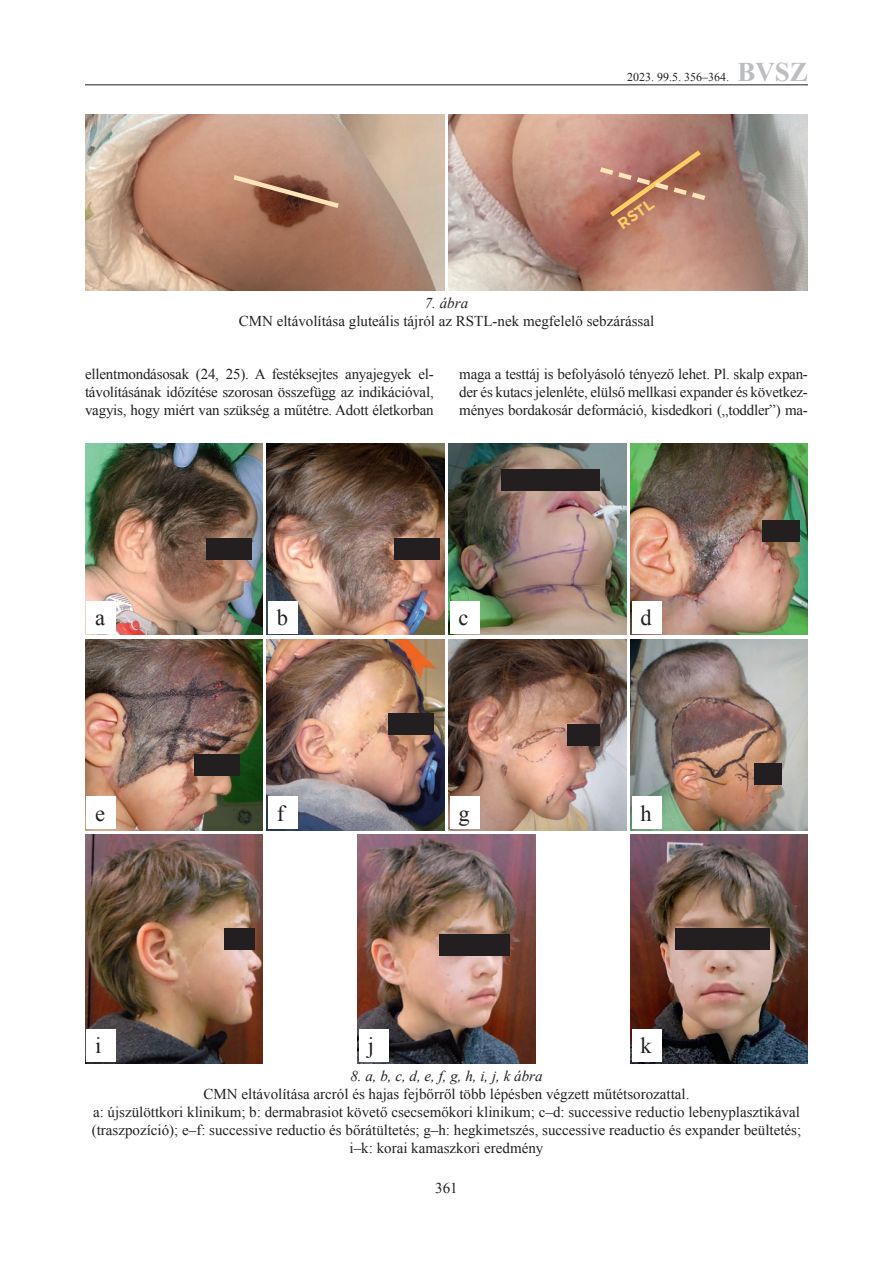
<style>
.page{position:relative;width:893px;height:1263px;background:#fff}
.page>*{position:absolute;margin:0;border:0;box-sizing:border-box;transform-origin:0 0}
.t1{font:700 27px "Times New Roman";color:#bcbdc0}
.a_b_c_d___FEKETE{font:22.5px "Times New Roman";color:#231f20}
.Kenyérszöveg_behúzás_nélkül{font:700 15.45px "Gotham";color:#fecd64}
.Ábraszövegek{font:15px/18px "Times New Roman";color:#231f20;text-align:center}
.Kenyérszöveg{font:15px/18px "Times New Roman";letter-spacing:-.015em;color:#231f20;text-align:justify}
.Ábraszövegek-2{font:italic 15px "Times New Roman";color:#231f20}
.t2{font:12px "Times New Roman";color:#231f20}
</style>
<div class="page">
<hr style="left:85px;top:85px;width:723px;height:1px;background:#231f20">
<img style="left:85px;top:115px;width:359px;height:175px">
<svg style="left:228px;top:172px;width:116px;height:39px;background:#a1725a"></svg>
<img style="left:449px;top:115px;width:359px;height:175px">
<svg style="left:595px;top:146px;width:115px;height:75px;background:#b57a67"></svg>
<img style="left:85px;top:444px;width:178px;height:191px">
<img style="left:85px;top:639px;width:178px;height:191px">
<img style="left:85px;top:835px;width:178px;height:228px">
<img style="left:358px;top:835px;width:177px;height:228px">
<img style="left:630px;top:835px;width:178px;height:228px">
<img style="left:267px;top:444px;width:177px;height:191px">
<img style="left:267px;top:639px;width:177px;height:191px">
<img style="left:449px;top:444px;width:177px;height:191px">
<img style="left:449px;top:639px;width:177px;height:191px">
<img style="left:630px;top:444px;width:178px;height:191px">
<img style="left:630px;top:639px;width:178px;height:191px">
<div style="left:207px;top:538px;width:45px;height:21px;background:#231f20"></div>
<div style="left:194px;top:754px;width:45px;height:21px;background:#231f20"></div>
<div style="left:224px;top:928px;width:30px;height:21px;background:#231f20"></div>
<div style="left:439px;top:934px;width:71px;height:21px;background:#231f20"></div>
<div style="left:675px;top:928px;width:95px;height:21px;background:#231f20"></div>
<div style="left:388px;top:714px;width:46px;height:21px;background:#231f20"></div>
<div style="left:567px;top:724px;width:33px;height:21px;background:#231f20"></div>
<div style="left:754px;top:763px;width:27px;height:21px;background:#231f20"></div>
<div style="left:394px;top:538px;width:45px;height:21px;background:#231f20"></div>
<div style="left:763px;top:520px;width:37px;height:21px;background:#231f20"></div>
<svg style="left:85px;top:598px;width:34px;height:37px"></svg>
<svg style="left:85px;top:794px;width:34px;height:37px"></svg>
<svg style="left:85px;top:1027px;width:34px;height:37px"></svg>
<svg style="left:357px;top:1027px;width:34px;height:37px"></svg>
<svg style="left:630px;top:1027px;width:34px;height:37px"></svg>
<svg style="left:266px;top:598px;width:34px;height:37px"></svg>
<svg style="left:266px;top:794px;width:34px;height:37px"></svg>
<svg style="left:448px;top:598px;width:34px;height:37px"></svg>
<svg style="left:448px;top:794px;width:34px;height:37px"></svg>
<svg style="left:630px;top:598px;width:34px;height:37px"></svg>
<svg style="left:630px;top:794px;width:34px;height:37px"></svg>
<div style="left:501px;top:469px;width:99px;height:21px;background:#231f20"></div>
<p class="t2" style="left:627px;top:69px;width:103px">2023. 99.5. 356–364.</p>
<h1 class="t1" style="left:737px;top:53px;width:72px">BVSZ</h1>
<p class="Kenyérszöveg_behúzás_nélkül" style="left:613px;top:217px;width:42px;rotate:-35deg">RSTL</p>
<p class="Ábraszövegek-2" style="left:425px;top:293px;width:45px">7. ábra</p>
<p class="Ábraszövegek" style="left:239px;top:312px;width:417px">CMN eltávolítása gluteális tájról az RSTL-nek megfelelő sebzárással</p>
<p class="Kenyérszöveg" style="left:85px;top:365px;width:350px">ellentmondásosak (24, 25). A festéksejtes anyajegyek el&shy;távolításának időzítése szorosan összefügg az indikációval, vagyis, hogy miért van szükség a műtétre. Adott életkorban</p>
<p class="Kenyérszöveg" style="left:459px;top:365px;width:350px">maga a testtáj is befolyásoló tényező lehet. Pl. skalp expan&shy;der és kutacs jelenléte, elülső mellkasi expander és következ&shy;ményes bordakosár deformáció, kisdedkori („toddler”) ma-</p>
<p class="a_b_c_d___FEKETE" style="left:95px;top:602px;width:11px">a</p>
<p class="a_b_c_d___FEKETE" style="left:95px;top:798px;width:11px">e</p>
<p class="a_b_c_d___FEKETE" style="left:277px;top:602px;width:13px">b</p>
<p class="a_b_c_d___FEKETE" style="left:277px;top:798px;width:9px">f</p>
<p class="a_b_c_d___FEKETE" style="left:459px;top:602px;width:11px">c</p>
<p class="a_b_c_d___FEKETE" style="left:459px;top:798px;width:13px">g</p>
<p class="a_b_c_d___FEKETE" style="left:640px;top:602px;width:13px">d</p>
<p class="a_b_c_d___FEKETE" style="left:640px;top:798px;width:13px">h</p>
<p class="a_b_c_d___FEKETE" style="left:95px;top:1030px;width:8px">i</p>
<p class="a_b_c_d___FEKETE" style="left:368px;top:1030px;width:8px">j</p>
<p class="a_b_c_d___FEKETE" style="left:640px;top:1030px;width:13px">k</p>
<p class="Ábraszövegek-2" style="left:350px;top:1066px;width:194px">8. a, b, c, d, e, f, g, h, i, j, k ábra</p>
<p class="Ábraszövegek" style="left:204px;top:1085px;width:487px">CMN eltávolítása arcról és hajas fejbőrről több lépésben végzett műtétsorozattal.</p>
<p class="Ábraszövegek" style="left:92px;top:1103px;width:711px">a: újszülöttkori klinikum; b: dermabrasiot követő csecsemőkori klinikum; c–d: successive reductio lebenyplasztikával (traszpozíció); e–f: successive reductio és bőrátültetés; g–h: hegkimetszés, successive reaductio és expander beültetés; i–k: korai kamaszkori eredmény</p>
<p class="Ábraszövegek" style="left:435px;top:1178px;width:24px">361</p>
</div>
